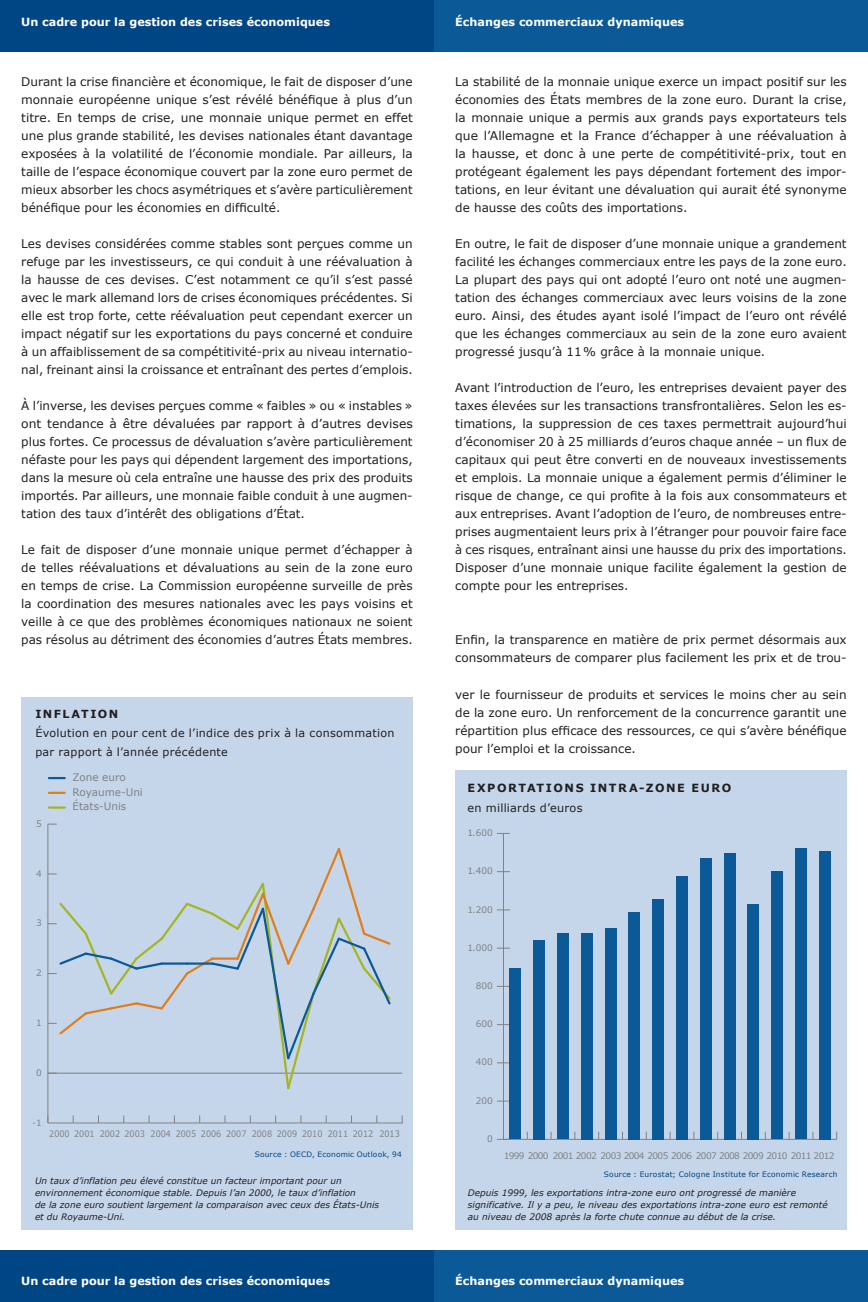
<style>
.page{position:relative;width:868px;height:1302px;background:#fff}
.page>*{position:absolute;margin:0;border:0;box-sizing:border-box;transform-origin:0 0}
.t1{font:12px/18px "Verdana";color:#231f20;text-align:justify}
.t2{font:700 11.25px "Verdana";color:#fff}
.t3{font:700 11.25px "Verdana";letter-spacing:.135em;color:#231f20}
.t4{font:11.25px "Verdana";letter-spacing:.02em;color:#231f20}
.t5{font:11.1px/18.6px "Verdana";letter-spacing:.025em;color:#231f20}
.t6{font:700 11.1px "Verdana";letter-spacing:.135em;color:#231f20}
.t7{font:10.35px/14.7px "Verdana";color:#808285}
.t8{font:italic 9px/12px "Verdana";color:#231f20}
.t9{font:9px "Verdana";letter-spacing:-.075em;color:#808285}
.t10{font:italic 8.85px/11.9px "Verdana";color:#231f20}
.t11{font:8.85px "Verdana";color:#808285;scale:.9 1}
.t12{font:8.85px "Verdana";color:#808285}
.t13{font:7.5px "Verdana";letter-spacing:.025em;color:#004684}
</style>
<div class="page">
<div style="left:0;top:0;width:442px;height:51px;background:#004684"></div>
<div style="left:0;top:1250px;width:442px;height:51px;background:#004684"></div>
<div style="left:21px;top:696px;width:391px;height:533px;background:#c6d6ea"></div>
<hr style="left:48px;top:1072px;width:354px;height:1px;background:#808285">
<hr style="left:48px;top:824px;width:1px;height:298px;background:#808285">
<hr style="left:48px;top:1122px;width:355px;height:1px;background:#808285">
<svg style="left:48px;top:846px;width:344px;height:244px"></svg>
<hr style="left:49px;top:776px;width:16px;height:3px;background:#0b5997">
<svg style="left:49px;top:791px;width:16px;height:2px"></svg>
<svg style="left:49px;top:806px;width:16px;height:2px"></svg>
<div style="left:434px;top:0;width:433px;height:51px;background:#0b5997"></div>
<div style="left:434px;top:1250px;width:433px;height:51px;background:#0b5997"></div>
<div style="left:455px;top:770px;width:391px;height:459px;background:#c6d6ea"></div>
<hr style="left:503px;top:1138px;width:333px;height:1px;background:#808285">
<hr style="left:503px;top:833px;width:1px;height:306px;background:#808285">
<svg style="left:497px;top:947px;width:13px;height:1px"></svg>
<svg style="left:497px;top:909px;width:13px;height:1px"></svg>
<svg style="left:497px;top:871px;width:13px;height:1px"></svg>
<svg style="left:497px;top:833px;width:13px;height:1px"></svg>
<div style="left:509px;top:968px;width:12px;height:171px;background:#0b5997"></div>
<div style="left:533px;top:939px;width:12px;height:200px;background:#0b5997"></div>
<div style="left:557px;top:933px;width:11px;height:206px;background:#0b5997"></div>
<div style="left:581px;top:933px;width:11px;height:206px;background:#0b5997"></div>
<div style="left:604px;top:927px;width:12px;height:212px;background:#0b5997"></div>
<div style="left:628px;top:912px;width:12px;height:227px;background:#0b5997"></div>
<div style="left:652px;top:898px;width:12px;height:241px;background:#0b5997"></div>
<div style="left:676px;top:876px;width:11px;height:263px;background:#0b5997"></div>
<div style="left:699px;top:857px;width:12px;height:282px;background:#0b5997"></div>
<div style="left:723px;top:853px;width:12px;height:286px;background:#0b5997"></div>
<div style="left:747px;top:904px;width:12px;height:235px;background:#0b5997"></div>
<div style="left:771px;top:871px;width:12px;height:268px;background:#0b5997"></div>
<div style="left:795px;top:848px;width:11px;height:291px;background:#0b5997"></div>
<div style="left:818px;top:851px;width:12px;height:288px;background:#0b5997"></div>
<p class="t2" style="left:21px;top:14px;width:310px">Un cadre pour la gestion des crises économiques</p>
<p class="t1" style="left:21px;top:72px;width:393px">Durant la crise financière et économique, le fait de disposer d’une monnaie européenne unique s’est révélé bénéfique à plus d’un titre. En temps de crise, une monnaie unique permet en effet une plus grande stabilité, les devises nationales étant davantage exposées à la volatilité de l’économie mondiale. Par ailleurs, la taille de l’espace économique couvert par la zone euro permet de mieux absorber les chocs asymétriques et s’avère particulièrement bénéfique pour les économies en difficulté.</p>
<p class="t1" style="left:21px;top:234px;width:393px">Les devises considérées comme stables sont perçues comme un refuge par les investisseurs, ce qui conduit à une réévaluation à la hausse de ces devises. C’est notamment ce qu’il s’est passé avec le mark allemand lors de crises économiques précédentes. Si elle est trop forte, cette réévaluation peut cependant exercer un impact négatif sur les exportations du pays concerné et conduire à un affaiblissement de sa compétitivité-prix au niveau internatio&shy;nal, freinant ainsi la croissance et entraînant des pertes d’emplois.</p>
<p class="t1" style="left:21px;top:396px;width:393px">À l’inverse, les devises perçues comme « faibles » ou « instables » ont tendance à être dévaluées par rapport à d’autres devises plus fortes. Ce processus de dévaluation s’avère particulièrement néfaste pour les pays qui dépendent largement des importations, dans la mesure où cela entraîne une hausse des prix des produits importés. Par ailleurs, une monnaie faible conduit à une augmen&shy;tation des taux d’intérêt des obligations d’État.</p>
<p class="t1" style="left:21px;top:540px;width:393px">Le fait de disposer d’une monnaie unique permet d’échapper à de telles réévaluations et dévaluations au sein de la zone euro en temps de crise. La Commission européenne surveille de près la coordination des mesures nationales avec les pays voisins et veille à ce que des problèmes économiques nationaux ne soient pas résolus au détriment des économies d’autres États membres.</p>
<p class="t6" style="left:35px;top:707px;width:84px">INFLATION</p>
<p class="t5" style="left:35px;top:723px;width:360px">Évolution en pour cent de l’indice des prix à la consommation par rapport à l’année précédente</p>
<p class="t12" style="left:36px;top:817px;width:7px">5</p>
<p class="t12" style="left:36px;top:867px;width:7px">4</p>
<p class="t12" style="left:36px;top:917px;width:7px">3</p>
<p class="t12" style="left:36px;top:967px;width:7px">2</p>
<p class="t7" style="left:73px;top:769px;width:72px">Zone euro<br>Royaume-Uni<br>États-Unis</p>
<p class="t12" style="left:36px;top:1016px;width:7px">1</p>
<p class="t12" style="left:36px;top:1066px;width:7px">0</p>
<p class="t12" style="left:32px;top:1116px;width:11px">-1</p>
<p class="t11" style="left:49px;top:1127px;width:391px">2000 2001 2002 2003 2004 2005 2006 2007 2008 2009 2010 2011 2012 2013</p>
<p class="t13" style="left:255px;top:1149px;width:148px">Source : OECD, Economic Outlook, 94</p>
<p class="t10" style="left:35px;top:1174px;width:345px">Un taux d’inflation peu élevé constitue un facteur important pour un environnement économique stable. Depuis l’an 2000, le taux d’inflation<br>de la zone euro soutient largement la comparaison avec ceux des États-Unis et du Royaume-Uni.</p>
<p class="t2" style="left:21px;top:1273px;width:310px">Un cadre pour la gestion des crises économiques</p>
<p class="t2" style="left:455px;top:14px;width:230px">Échanges commerciaux dynamiques</p>
<p class="t1" style="left:455px;top:72px;width:393px">La stabilité de la monnaie unique exerce un impact positif sur les économies des États membres de la zone euro. Durant la crise, la monnaie unique a permis aux grands pays exportateurs tels que l’Allemagne et la France d’échapper à une réévaluation à la hausse, et donc à une perte de compétitivité-prix, tout en protégeant également les pays dépendant fortement des impor&shy;tations, en leur évitant une dévaluation qui aurait été synonyme de hausse des coûts des importations.</p>
<p class="t1" style="left:455px;top:234px;width:393px">En outre, le fait de disposer d’une monnaie unique a grandement facilité les échanges commerciaux entre les pays de la zone euro.<br>La plupart des pays qui ont adopté l’euro ont noté une augmen&shy;tation des échanges commerciaux avec leurs voisins de la zone euro. Ainsi, des études ayant isolé l’impact de l’euro ont révélé que les échanges commerciaux au sein de la zone euro avaient progressé jusqu’à 11% grâce à la monnaie unique.</p>
<p class="t1" style="left:455px;top:378px;width:393px">Avant l’introduction de l’euro, les entreprises devaient payer des taxes élevées sur les transactions transfrontalières. Selon les es&shy;timations, la suppression de ces taxes permettrait aujourd’hui d’économiser 20 à 25 milliards d’euros chaque année – un flux de capitaux qui peut être converti en de nouveaux investissements et emplois. La monnaie unique a également permis d’éliminer le risque de change, ce qui profite à la fois aux consommateurs et aux entreprises. Avant l’adoption de l’euro, de nombreuses entre&shy;prises augmentaient leurs prix à l’étranger pour pouvoir faire face à ces risques, entraînant ainsi une hausse du prix des importations.<br>Disposer d’une monnaie unique facilite également la gestion de compte pour les entreprises.</p>
<p class="t1" style="left:455px;top:630px;width:393px">Enfin, la transparence en matière de prix permet désormais aux consommateurs de comparer plus facilement les prix et de trou-</p>
<p class="t1" style="left:455px;top:684px;width:393px">ver le fournisseur de produits et services le moins cher au sein de la zone euro. Un renforcement de la concurrence garantit une répartition plus efficace des ressources, ce qui s’avère bénéfique pour l’emploi et la croissance.</p>
<p class="t3" style="left:467px;top:781px;width:265px">EXPORTATIONS INTRA-ZONE EURO</p>
<p class="t4" style="left:467px;top:800px;width:116px">en milliards d’euros</p>
<p class="t9" style="left:467px;top:826px;width:27px">1.600</p>
<p class="t9" style="left:467px;top:865px;width:27px">1.400</p>
<p class="t9" style="left:467px;top:903px;width:27px">1.200</p>
<p class="t9" style="left:467px;top:941px;width:27px">1.000</p>
<p class="t9" style="left:475px;top:979px;width:19px">800</p>
<p class="t9" style="left:475px;top:1018px;width:19px">600</p>
<p class="t9" style="left:475px;top:1056px;width:19px">400</p>
<p class="t9" style="left:475px;top:1094px;width:19px">200</p>
<p class="t9" style="left:487px;top:1132px;width:7px">0</p>
<p class="t9" style="left:503px;top:1150px;width:332px">1999 2000 2001 2002 2003 2004 2005 2006 2007 2008 2009 2010 2011 2012</p>
<p class="t13" style="left:604px;top:1169px;width:235px">Source : Eurostat; Cologne Institute for Economic Research</p>
<p class="t8" style="left:468px;top:1186px;width:361px">Depuis 1999, les exportations intra-zone euro ont progressé de manière significative. Il y a peu, le niveau des exportations intra-zone euro est remonté au niveau de 2008 après la forte chute connue au début de la crise.</p>
<p class="t2" style="left:455px;top:1273px;width:230px">Échanges commerciaux dynamiques</p>
</div>
